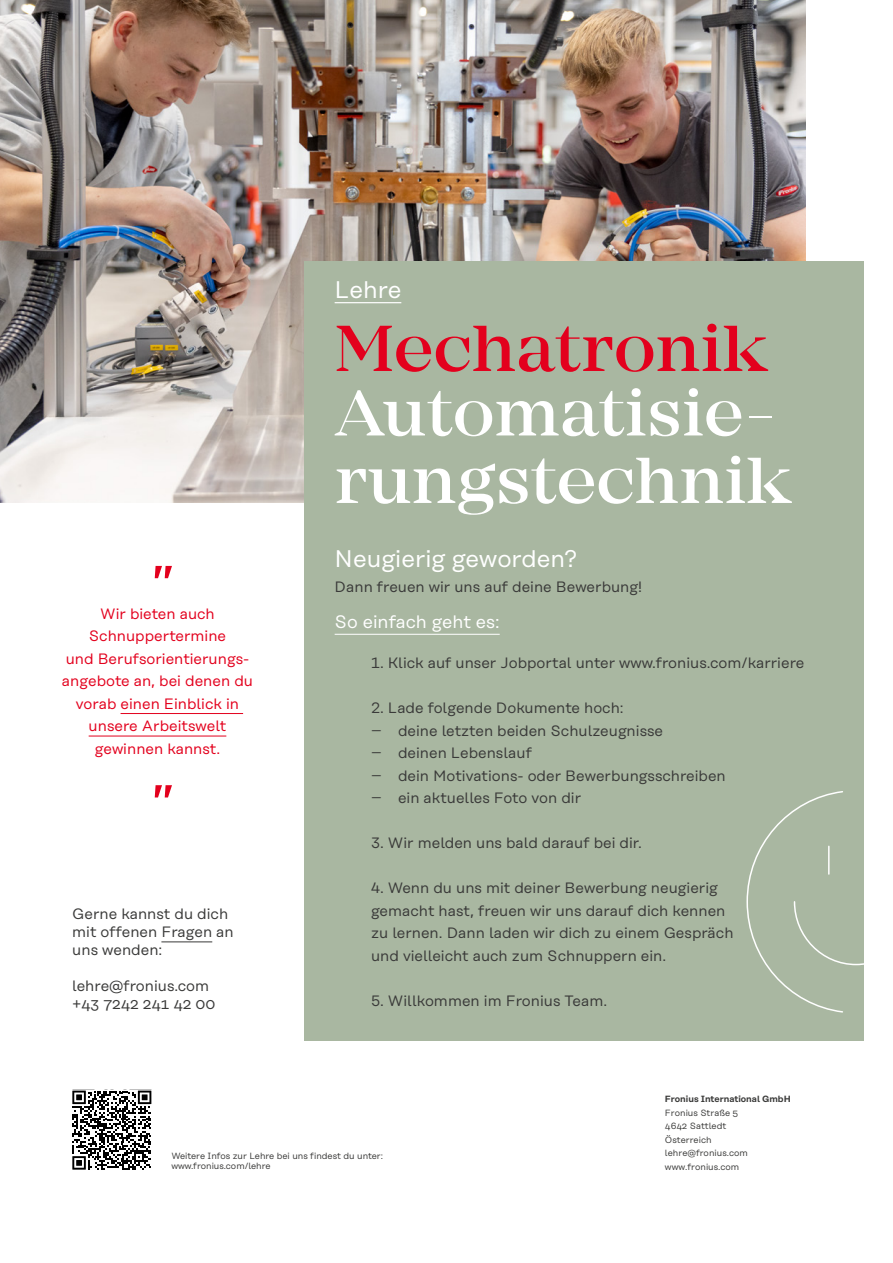
<style>
.page{position:relative;width:893px;height:1263px;background:#fff}
.page>*{position:absolute;margin:0;border:0;box-sizing:border-box;transform-origin:0 0}
.t1{font:500 67.5px/67.5px "Mirador";color:#fff}
.t2{font:500 67.5px "Mirador";color:#e3001d}
.t3{font:52.5px "Rational Text";color:#e3001d}
.t4{font:24px "Rational Text";color:#fff}
.t5{font:18px "Rational Text";color:#fff}
.t6{font:15px/22.5px "Rational Text";color:#3a3a39}
.t7{font:15px/22.5px "Rational Text";color:#e3001d;text-align:center}
.t8{font:9px/13.5px "Rational Text";color:#3a3a39}
.t9{font:600 9px "Rational Text";color:#3a3a39}
</style>
<div class="page">
<img style="left:0;top:0;width:805px;height:503px">
<div style="left:304px;top:261px;width:559px;height:780px;background:#a9b7a1"></div>
<svg style="left:746px;top:791px;width:117px;height:222px"></svg>
<hr style="left:335px;top:634px;width:165px;height:1px;background:#fff">
<hr style="left:161px;top:941px;width:51px;height:1px;background:#3a3a39">
<hr style="left:121px;top:713px;width:122px;height:1px;background:#e3001d">
<hr style="left:89px;top:736px;width:137px;height:1px;background:#e3001d">
<hr style="left:335px;top:302px;width:66px;height:1px;background:#fff">
<svg style="left:72px;top:1090px;width:79px;height:80px"></svg>
<h3 class="t4" style="left:335px;top:276px;width:68px">Lehre</h3>
<h2 class="t3" style="left:151px;top:523px;width:25px">„</h2>
<p class="t7" style="left:62px;top:602px;width:193px">Wir bieten auch<br>Schnuppertermine<br>und Berufsorientierungs&shy;angebote an, bei denen du vorab einen Einblick in unsere Arbeitswelt gewinnen kannst.</p>
<h2 class="t3" style="left:151px;top:742px;width:25px">„</h2>
<p class="t6" style="left:72px;top:905px;width:163px;line-height:18px">Gerne kannst du dich mit offenen Fragen an uns wenden:</p>
<p class="t6" style="left:72px;top:977px;width:145px;line-height:18px">lehre@fronius.com +43 7242 241 42 00</p>
<h1 class="t2" style="left:335px;top:309px;width:435px">Mechatronik</h1>
<h1 class="t1" style="left:335px;top:380px;width:458px">Automatisie&shy;rungstechnik</h1>
<h3 class="t4" style="left:335px;top:545px;width:244px">Neugierig geworden?</h3>
<p class="t6" style="left:335px;top:575px;width:309px">Dann freuen wir uns auf deine Bewerbung!</p>
<p class="t5" style="left:335px;top:611px;width:167px">So einfach geht es:</p>
<p class="t6" style="left:371px;top:652px;width:435px">1. Klick auf unser Jobportal unter www.fronius.com/karriere</p>
<p class="t6" style="left:371px;top:697px;width:356px">2. Lade folgende Dokumente hoch:<br>̛ deine letzten beiden Schulzeugnisse<br>̛ deinen Lebenslauf<br>̛ dein Motivations- oder Bewerbungsschreiben ̛ ein aktuelles Foto von dir</p>
<p class="t6" style="left:371px;top:832px;width:272px">3. Wir melden uns bald darauf bei dir.</p>
<p class="t6" style="left:371px;top:877px;width:364px">4. Wenn du uns mit deiner Bewerbung neugierig gemacht hast, freuen wir uns darauf dich kennen zu lernen. Dann laden wir dich zu einem Gespräch und vielleicht auch zum Schnuppern ein.</p>
<p class="t6" style="left:371px;top:989px;width:238px">5. Willkommen im Fronius Team.</p>
<p class="t8" style="left:171px;top:1150px;width:213px;line-height:10.8px">Weitere Infos zur Lehre bei uns findest du unter: www.fronius.com/lehre</p>
<p class="t9" style="left:665px;top:1094px;width:127px">Fronius International GmbH</p>
<p class="t8" style="left:665px;top:1106px;width:85px">Fronius Straße 5<br>4642 Sattledt<br>Österreich lehre@fronius.com www.fronius.com</p>
</div>
